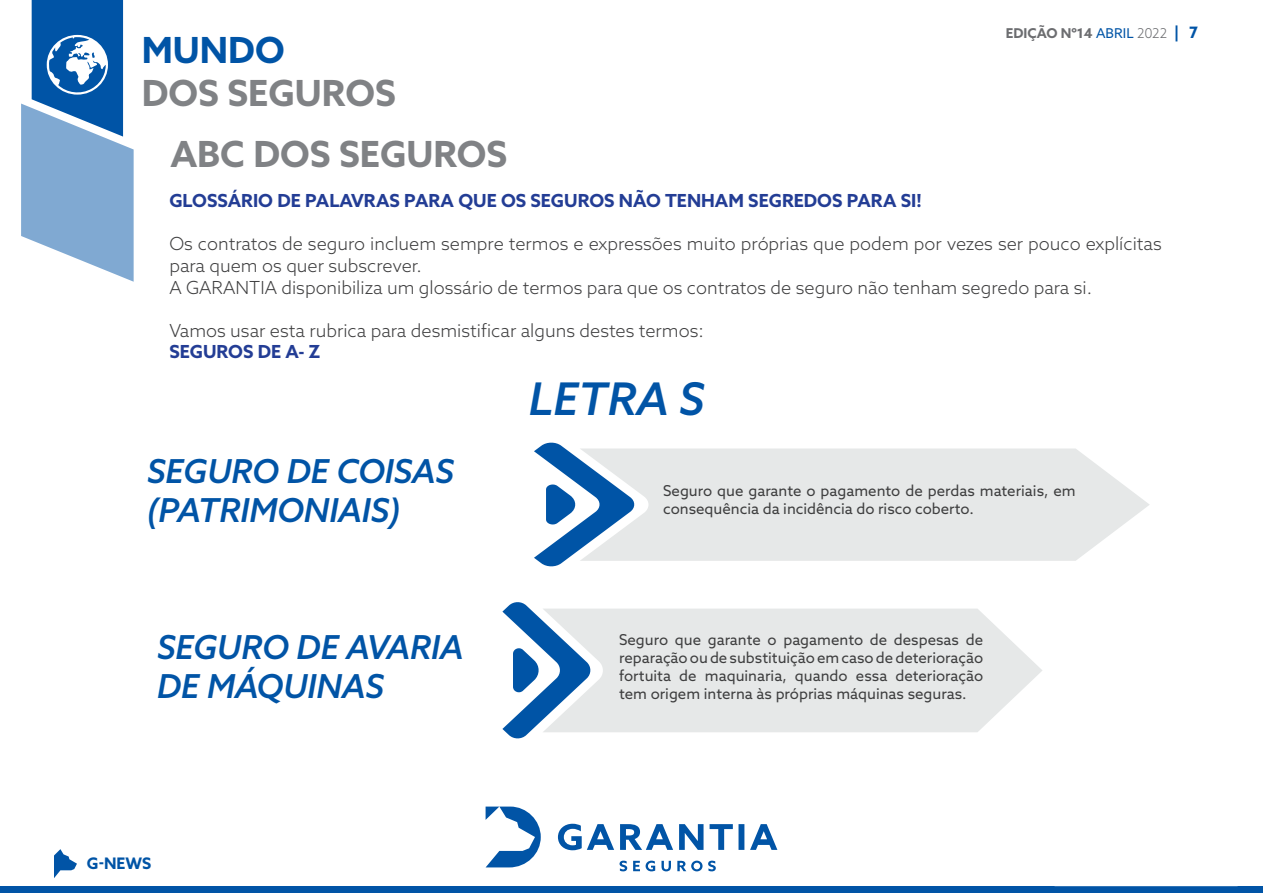
<style>
.page{position:relative;width:1263px;height:893px;background:#fff}
.page>*{position:absolute;margin:0;border:0;box-sizing:border-box;transform-origin:0 0}
.t1{font:italic 500 45px "Azo Sans";color:#0154a6}
.t2{font:700 36px "Azo Sans";color:#808285}
.t3{font:700 36px "Azo Sans";color:#0054a6}
.t4{font:italic 500 33px/39.6px "Azo Sans";color:#0154a6}
.t5{font:300 18px/21.6px "Azo Sans";color:#3e3e3f}
.t6{font:700 18px "Azo Sans";color:#233d95}
.t7{font:700 15.9px "Azo Sans";color:#0054a6}
.t8{font:15px/18px "Azo Sans";color:#3e3e3f}
.t9{font:700 13.5px "Azo Sans";color:#6c6d70}
.s1{font-weight:400;color:#0054a6}
.s2{font-weight:300}
.s3{font-size:15.75px;color:#0054a6}
</style>
<div class="page">
<div style="left:0;top:886px;width:1263px;height:7px;background:#0154a6"></div>
<svg style="left:54px;top:849px;width:23px;height:29px"></svg>
<svg style="left:21px;top:0;width:113px;height:282px"></svg>
<svg style="left:486px;top:807px;width:291px;height:64px"></svg>
<svg style="left:534px;top:442px;width:46px;height:125px"></svg>
<svg style="left:580px;top:448px;width:570px;height:113px;background:#e0e5e8"></svg>
<svg style="left:502px;top:602px;width:89px;height:137px"></svg>
<svg style="left:542px;top:609px;width:500px;height:123px;background:#dfe4e7"></svg>
<p class="t3" style="left:142px;top:26px;width:144px">MUNDO</p>
<p class="t2" style="left:142px;top:69px;width:255px">DOS SEGUROS</p>
<p class="t2" style="left:170px;top:130px;width:338px">ABC DOS SEGUROS</p>
<p class="t9" style="left:1006px;top:24px;width:194px">EDIÇÃO Nº14 <span class="s1">ABRIL</span> <span class="s2">2022</span> <span class="s3">| 7</span></p>
<p class="t6" style="left:169px;top:189px;width:754px">GLOSSÁRIO DE PALAVRAS PARA QUE OS SEGUROS NÃO TENHAM SEGREDOS PARA SI!</p>
<p class="t5" style="left:169px;top:233px;width:994px">Os contratos de seguro incluem sempre termos e expressões muito próprias que podem por vezes ser pouco explícitas para quem os quer subscrever.</p>
<p class="t5" style="left:169px;top:276px;width:924px">A GARANTIA disponibiliza um glossário de termos para que os contratos de seguro não tenham segredo para si.</p>
<p class="t5" style="left:169px;top:319px;width:536px">Vamos usar esta rubrica para desmistificar alguns destes termos:</p>
<p class="t6" style="left:169px;top:340px;width:153px">SEGUROS DE A- Z</p>
<p class="t4" style="left:147px;top:451px;width:308px">SEGURO DE COISAS (PATRIMONIAIS)</p>
<p class="t4" style="left:157px;top:626px;width:308px">SEGURO DE AVARIA</p>
<p class="t4" style="left:157px;top:666px;width:228px">DE MÁQUINAS</p>
<p class="t7" style="left:87px;top:852px;width:66px">G-NEWS</p>
<p class="t1" style="left:529px;top:369px;width:177px">LETRA S</p>
<p class="t8" style="left:663px;top:481px;width:414px">Seguro que garante o pagamento de perdas materiais, em consequência da incidência do risco coberto.</p>
<p class="t8" style="left:619px;top:630px;width:366px;text-align:justify">Seguro que garante o pagamento de despesas de reparação ou de substituição em caso de deterioração fortuita de maquinaria, quando essa deterioração tem origem interna às próprias máquinas seguras.</p>
</div>
